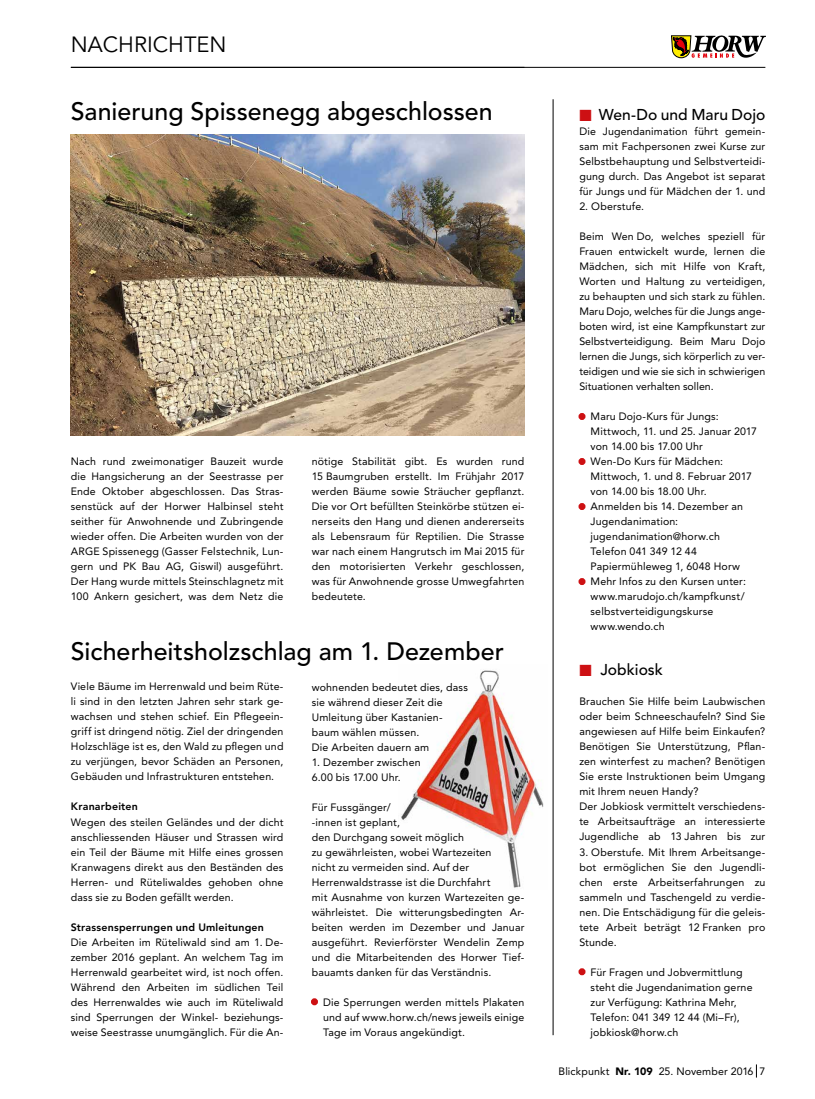
<style>
.page{position:relative;width:815px;height:1099px;background:#fff}
.page>*{position:absolute;margin:0;border:0;box-sizing:border-box;transform-origin:0 0}
.t1{font:500 25px "Avenir";color:#000}
.t2{font:21.88px "Avenir";color:#000}
.t3{font:500 15.62px "Avenir";color:#000}
.t4{font:10.62px/15px "Avenir";letter-spacing:.015em;color:#000;text-align:justify}
.t5{font:800 10.62px "Avenir";letter-spacing:.02em;color:#000}
.s1{font-weight:800;color:#cd1013}
.s2{color:#cd1013}
.s3{font-weight:900}
</style>
<div class="page">
<svg style="left:671px;top:35px;width:94px;height:23px"></svg>
<hr style="left:71px;top:67px;width:694px;height:1px;background:#000">
<svg style="left:756px;top:1064px;width:1px;height:13px"></svg>
<img style="left:401px;top:670px;width:143px;height:218px">
<div style="left:578px;top:413px;width:7px;height:7px;border:3px solid #cd1013;border-radius:50%"></div>
<div style="left:578px;top:458px;width:7px;height:7px;border:3px solid #cd1013;border-radius:50%"></div>
<div style="left:578px;top:503px;width:7px;height:7px;border:3px solid #cd1013;border-radius:50%"></div>
<div style="left:578px;top:578px;width:7px;height:7px;border:3px solid #cd1013;border-radius:50%"></div>
<div style="left:578px;top:968px;width:7px;height:7px;border:3px solid #cd1013;border-radius:50%"></div>
<hr style="left:553px;top:99px;width:1px;height:936px;background:#000">
<img style="left:71px;top:135px;width:453px;height:300px">
<div style="left:311px;top:998px;width:7px;height:7px;border:3px solid #cd1013;border-radius:50%"></div>
<h2 class="t2" style="left:71px;top:32px;width:157px">NACHRICHTEN</h2>
<h1 class="t1" style="left:71px;top:97px;width:423px">Sanierung Spissenegg abgeschlossen</h1>
<p class="t4" style="left:71px;top:454px;width:214px">Nach rund zweimonatiger Bauzeit wurde die Hangsicherung an der Seestrasse per Ende Oktober abgeschlossen. Das Stras&shy;senstück auf der Horwer Halbinsel steht seither für Anwohnende und Zubringende wieder offen. Die Arbeiten wurden von der ARGE Spissenegg (Gasser Felstechnik, Lun&shy;gern und PK Bau AG, Giswil) ausgeführt.<br>Der Hang wurde mittels Steinschlagnetz mit 100 Ankern gesichert, was dem Netz die</p>
<p class="t4" style="left:312px;top:454px;width:214px">nötige Stabilität gibt. Es wurden rund 15 Baumgruben erstellt. Im Frühjahr 2017 werden Bäume sowie Sträucher gepflanzt.<br>Die vor Ort befüllten Steinkörbe stützen ei&shy;nerseits den Hang und dienen andererseits als Lebensraum für Reptilien. Die Strasse war nach einem Hangrutsch im Mai 2015 für den motorisierten Verkehr geschlossen, was für Anwohnende grosse Umwegfahrten bedeutete.</p>
<h1 class="t1" style="left:71px;top:637px;width:435px">Sicherheitsholzschlag am 1. Dezember</h1>
<p class="t4" style="left:71px;top:679px;width:214px">Viele Bäume im Herrenwald und beim Rüte&shy;li sind in den letzten Jahren sehr stark ge&shy;wachsen und stehen schief. Ein Pflegeein&shy;griff ist dringend nötig. Ziel der dringenden Holzschläge ist es, den Wald zu pflegen und zu verjüngen, bevor Schäden an Personen, Gebäuden und Infrastrukturen entstehen.</p>
<p class="t5" style="left:71px;top:800px;width:69px">Kranarbeiten</p>
<p class="t4" style="left:71px;top:814px;width:214px">Wegen des steilen Geländes und der dicht anschliessenden Häuser und Strassen wird ein Teil der Bäume mit Hilfe eines grossen Kranwagens direkt aus den Beständen des Herren- und Rüteliwaldes gehoben ohne dass sie zu Boden gefällt werden.</p>
<p class="t5" style="left:71px;top:920px;width:195px">Strassensperrungen und Umleitungen</p>
<p class="t4" style="left:71px;top:934px;width:214px">Die Arbeiten im Rüteliwald sind am 1. De&shy;zember 2016 geplant. An welchem Tag im Herrenwald gearbeitet wird, ist noch offen.<br>Während den Arbeiten im südlichen Teil des Herrenwaldes wie auch im Rüteliwald sind Sperrungen der Winkel- beziehungs&shy;weise Seestrasse unumgänglich. Für die An-</p>
<p class="t4" style="left:312px;top:679px;width:158px;text-align:left">wohnenden bedeutet dies, dass sie während dieser Zeit die<br>Umleitung über Kastanien&shy;baum wählen müssen.<br>Die Arbeiten dauern am</p>
<p class="t4" style="left:312px;top:754px;width:110px">1. Dezember zwischen<br>6.00 bis 17.00 Uhr.</p>
<p class="t4" style="left:312px;top:799px;width:214px;text-align:left">Für Fussgänger/<br>-innen ist geplant,<br>den Durchgang soweit möglich<br>zu gewährleisten, wobei Wartezeiten<br>nicht zu vermeiden sind. Auf der Herrenwaldstrasse ist die Durchfahrt<br>mit Ausnahme von kurzen Wartezeiten ge&shy;währleistet. Die witterungsbedingten Ar&shy;beiten werden im Dezember und Januar ausgeführt. Revierförster Wendelin Zemp und die Mitarbeitenden des Horwer Tief&shy;bauamts danken für das Verständnis.</p>
<p class="t4" style="left:323px;top:994px;width:203px;text-indent:-11px"><span class="s1">•</span> Die Sperrungen werden mittels Plakaten und auf www.horw.ch/news jeweils einige Tage im Voraus angekündigt.</p>
<h3 class="t3" style="left:579px;top:106px;width:188px"><span class="s2">■</span> Wen-Do und Maru Dojo</h3>
<p class="t4" style="left:579px;top:124px;width:188px">Die Jugendanimation führt gemein&shy;sam mit Fachpersonen zwei Kurse zur Selbstbehauptung und Selbstverteidi&shy;gung durch. Das Angebot ist separat für Jungs und für Mädchen der 1. und</p>
<p class="t4" style="left:579px;top:199px;width:66px">2. Oberstufe.</p>
<p class="t4" style="left:579px;top:229px;width:188px">Beim Wen Do, welches speziell für Frauen entwickelt wurde, lernen die Mädchen, sich mit Hilfe von Kraft, Worten und Haltung zu verteidigen, zu behaupten und sich stark zu fühlen.<br>Maru Dojo, welches für die Jungs ange&shy;boten wird, ist eine Kampfkunstart zur Selbstverteidigung. Beim Maru Dojo lernen die Jungs, sich körperlich zu ver&shy;teidigen und wie sie sich in schwierigen Situationen verhalten sollen.</p>
<p class="t4" style="left:591px;top:409px;width:168px;text-align:left;text-indent:-11px"><span class="s1">•</span> Maru Dojo-Kurs für Jungs:<br>Mittwoch, 11. und 25. Januar 2017 von 14.00 bis 17.00 Uhr</p>
<p class="t4" style="left:591px;top:454px;width:163px;text-align:left;text-indent:-11px"><span class="s1">•</span> Wen-Do Kurs für Mädchen:<br>Mittwoch, 1. und 8. Februar 2017 von 14.00 bis 18.00 Uhr.</p>
<p class="t4" style="left:591px;top:499px;width:154px;text-align:left;text-indent:-11px"><span class="s1">•</span> Anmelden bis 14. Dezember an<br>Jugendanimation: jugendanimation@horw.ch<br>Telefon 041 349 12 44<br>Papiermühleweg 1, 6048 Horw</p>
<p class="t4" style="left:591px;top:574px;width:157px;text-align:left;text-indent:-11px"><span class="s1">•</span> Mehr Infos zu den Kursen unter: www.marudojo.ch/kampfkunst/ selbstverteidigungskurse www.wendo.ch</p>
<h3 class="t3" style="left:579px;top:661px;width:85px"><span class="s2">■</span> Jobkiosk</h3>
<p class="t4" style="left:579px;top:694px;width:188px;text-align:left">Brauchen Sie Hilfe beim Laubwischen oder beim Schneeschaufeln? Sind Sie angewiesen auf Hilfe beim Einkaufen?<br>Benötigen Sie Unterstützung, Pflan&shy;zen winterfest zu machen? Benötigen Sie erste Instruktionen beim Umgang mit Ihrem neuen Handy?<br>Der Jobkiosk vermittelt verschiedens&shy;te Arbeitsaufträge an interessierte Jugendliche ab 13 Jahren bis zur</p>
<p class="t4" style="left:579px;top:844px;width:188px">3. Oberstufe. Mit Ihrem Arbeitsange&shy;bot ermöglichen Sie den Jugendli&shy;chen erste Arbeitserfahrungen zu sammeln und Taschengeld zu verdie&shy;nen. Die Entschädigung für die geleis&shy;tete Arbeit beträgt 12 Franken pro Stunde.</p>
<p class="t4" style="left:591px;top:964px;width:164px;text-align:left;text-indent:-11px"><span class="s1">•</span> Für Fragen und Jobvermittlung steht die Jugendanimation gerne zur Verfügung: Kathrina Mehr,<br>Telefon: 041 349 12 44 (Mi–Fr), jobkiosk@horw.ch</p>
<p class="t4" style="left:559px;top:1063px;width:208px">Blickpunkt <span class="s3">Nr. 109</span> 25. November 2016 7</p>
</div>
